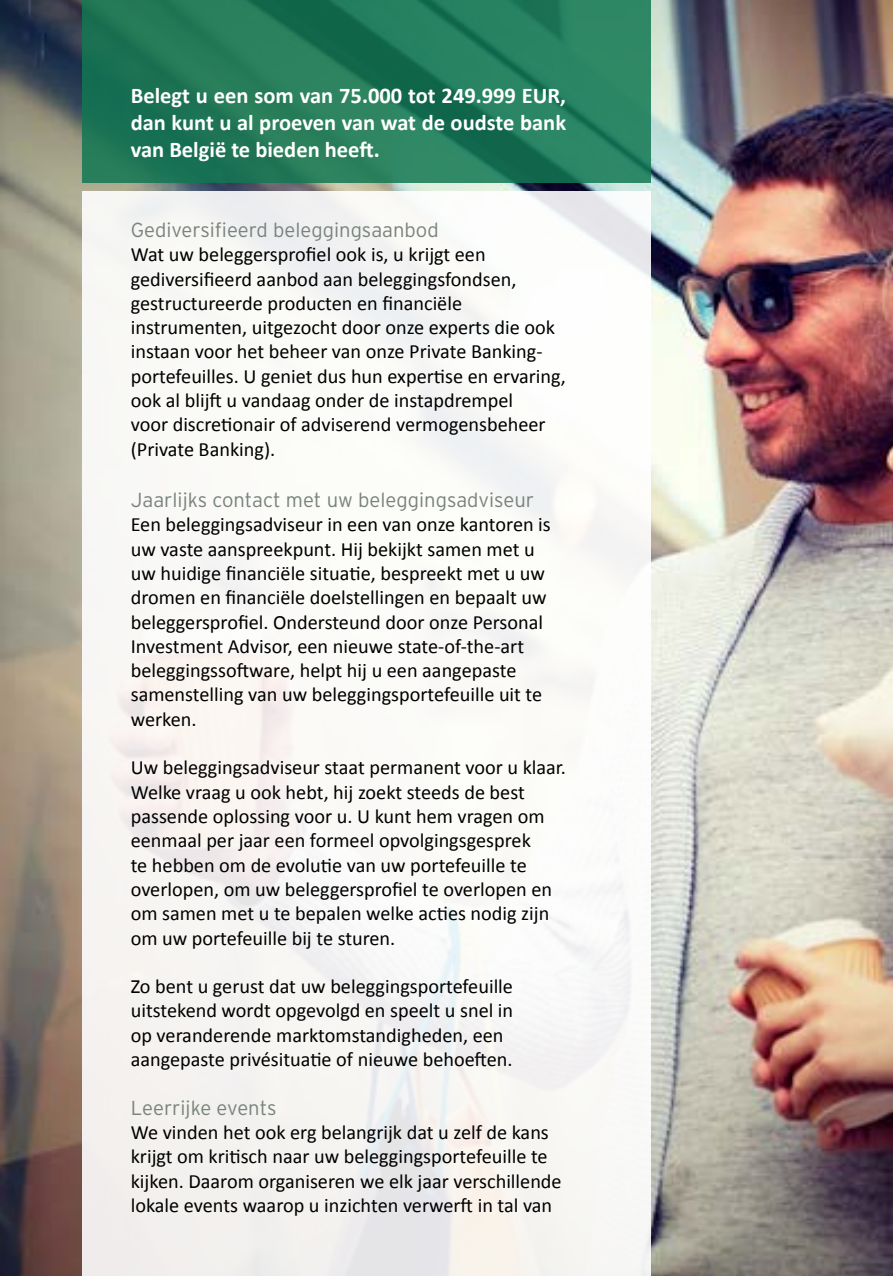
<style>
.page{position:relative;width:893px;height:1276px;background:#fff}
.page>*{position:absolute;margin:0;border:0;box-sizing:border-box;transform-origin:0 0}
.t1{font:700 22.5px/27px "Calibri";color:#fff;text-align:justify}
.t2{font:20.25px/24.3px "Calibri";color:#000}
.t3{font:300 20.25px "Interstate";color:#78837c}
</style>
<div class="page">
<img style="left:0;top:0;width:893px;height:1276px">
<svg style="left:846px;top:997px;width:47px;height:279px;background:#745858"></svg>
<div style="left:82px;top:191px;width:569px;height:1085px;background:#f9f7f5"></div>
<svg style="left:82px;top:0;width:569px;height:183px;background:#227a5a"></svg>
<p class="t1" style="left:131px;top:82px;width:437px">Belegt u een som van 75.000 tot 249.999 EUR, dan kunt u al proeven van wat de oudste bank van België te bieden heeft.</p>
<p class="t3" style="left:131px;top:218px;width:309px">Gediversifieerd beleggingsaanbod</p>
<p class="t2" style="left:131px;top:242px;width:437px">Wat uw beleggersprofiel ook is, u krijgt een gediversifieerd aanbod aan beleggingsfondsen, gestructureerde producten en financiële instrumenten, uitgezocht door onze experts die ook instaan voor het beheer van onze Private Banking&shy;portefeuilles. U geniet dus hun expertise en ervaring, ook al blijft u vandaag onder de instapdrempel<br>voor discretionair of adviserend vermogensbeheer (Private Banking).</p>
<p class="t3" style="left:131px;top:488px;width:405px">Jaarlijks contact met uw beleggingsadviseur</p>
<p class="t2" style="left:131px;top:512px;width:422px">Een beleggingsadviseur in een van onze kantoren is uw vaste aanspreekpunt. Hij bekijkt samen met u uw huidige financiële situatie, bespreekt met u uw dromen en financiële doelstellingen en bepaalt uw beleggersprofiel. Ondersteund door onze Personal Investment Advisor, een nieuwe state-of-the-art beleggingssoftware, helpt hij u een aangepaste samenstelling van uw beleggingsportefeuille uit te werken.</p>
<p class="t2" style="left:131px;top:755px;width:437px">Uw beleggingsadviseur staat permanent voor u klaar.<br>Welke vraag u ook hebt, hij zoekt steeds de best passende oplossing voor u. U kunt hem vragen om eenmaal per jaar een formeel opvolgingsgesprek<br>te hebben om de evolutie van uw portefeuille te overlopen, om uw beleggersprofiel te overlopen en om samen met u te bepalen welke acties nodig zijn om uw portefeuille bij te sturen.</p>
<p class="t2" style="left:131px;top:974px;width:384px">Zo bent u gerust dat uw beleggingsportefeuille uitstekend wordt opgevolgd en speelt u snel in op veranderende marktomstandigheden, een aangepaste privésituatie of nieuwe behoeften.</p>
<p class="t3" style="left:131px;top:1096px;width:147px">Leerrijke events</p>
<p class="t2" style="left:131px;top:1120px;width:432px">We vinden het ook erg belangrijk dat u zelf de kans krijgt om kritisch naar uw beleggingsportefeuille te kijken. Daarom organiseren we elk jaar verschillende lokale events waarop u inzichten verwerft in tal van</p>
</div>
